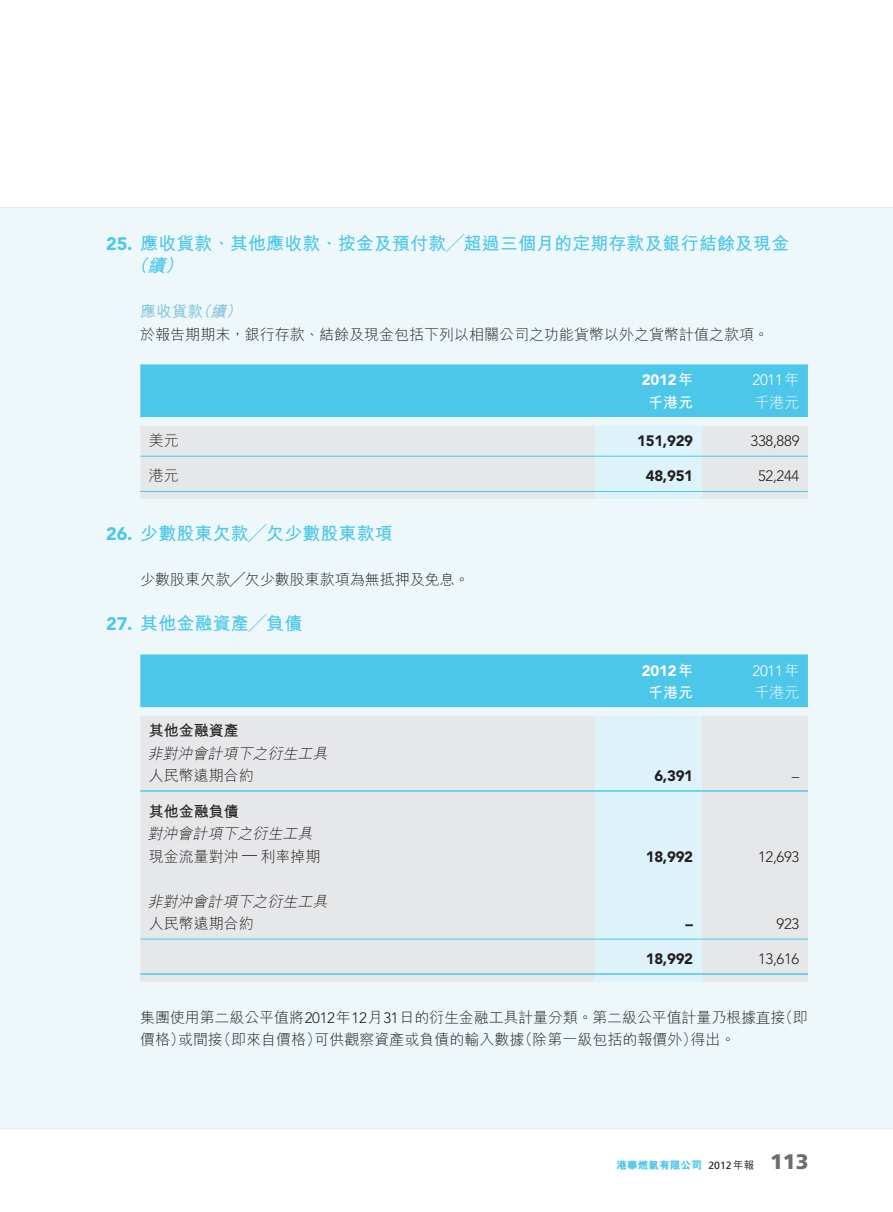
<style>
.page{position:relative;width:893px;height:1212px;background:#fff}
.page>*{position:absolute;margin:0;border:0;box-sizing:border-box;transform-origin:0 0}
.t1{font:700 18px/22.5px "M Hei HK";letter-spacing:.005em;color:#4dc7e9}
.t2{font:700 15.75px "M Hei HK";color:#8ec8dc}
.t3{font:300 15px/22.5px "M Hei HK";color:#231f20}
.t4{font:italic 300 15px/22.5px "M Hei HK";color:#231f20}
.t5{font:900 15px "Avenir LT Std";letter-spacing:-.02em;color:#231f20}
.t6{font:300 15px "Avenir LT Std";letter-spacing:-.02em;color:#231f20}
.t7{font:700 15px "M Hei HK";color:#231f20}
.t8{font:900 15px "Avenir LT Std";letter-spacing:-.02em;color:#fff}
.t9{font:300 15px "Avenir LT Std";letter-spacing:-.02em;color:#fff}
.t10{font:700 15px "M Hei HK";color:#fff}
.t11{font:300 15px "M Hei HK";color:#fff}
.t12{font:800 10.5px "M Hei HK";letter-spacing:.02em;color:#4dc7e9}
.s1{font-family:"Avenir LT Std";font-weight:900}
.s2{font-style:italic}
.s3{font-family:"M Hei HK";font-weight:700}
.s4{font-family:"M Hei HK"}
.s5{font-style:normal}
.s6{font-family:"Avenir LT Std";font-style:normal}
.s7{font-family:"Avenir LT Std"}
.s8{font-family:"Frutiger LT Std";font-weight:400;color:#231f20}
.s9{font-weight:500;color:#231f20}
.s10{font-family:"Frutiger LT Std";font-weight:900;font-size:21px;color:#6c6d70}
</style>
<div class="page">
<div style="left:0;top:207px;width:893px;height:922px;background:#eef8fb"></div>
<div style="left:140px;top:364px;width:668px;height:53px;background:#4dc7e9"></div>
<div style="left:140px;top:425px;width:668px;height:74px;background:#e6e7e9"></div>
<div style="left:595px;top:425px;width:107px;height:74px;background:#ddf2f9"></div>
<hr style="left:140px;top:456px;width:455px;height:1px;background:#4dc7e9">
<hr style="left:595px;top:456px;width:107px;height:1px;background:#4dc7e9">
<hr style="left:702px;top:456px;width:106px;height:1px;background:#4dc7e9">
<hr style="left:140px;top:491px;width:455px;height:1px;background:#4dc7e9">
<hr style="left:595px;top:491px;width:107px;height:1px;background:#4dc7e9">
<hr style="left:702px;top:491px;width:106px;height:1px;background:#4dc7e9">
<div style="left:140px;top:654px;width:668px;height:53px;background:#4dc7e9"></div>
<div style="left:140px;top:716px;width:668px;height:266px;background:#e6e7e9"></div>
<div style="left:595px;top:716px;width:107px;height:266px;background:#ddf2f9"></div>
<hr style="left:140px;top:790px;width:455px;height:2px;background:#4dc7e9">
<hr style="left:595px;top:790px;width:107px;height:2px;background:#4dc7e9">
<hr style="left:702px;top:790px;width:106px;height:2px;background:#4dc7e9">
<hr style="left:140px;top:939px;width:455px;height:1px;background:#4dc7e9">
<hr style="left:595px;top:939px;width:107px;height:1px;background:#4dc7e9">
<hr style="left:702px;top:939px;width:106px;height:1px;background:#4dc7e9">
<hr style="left:140px;top:973px;width:455px;height:2px;background:#4dc7e9">
<hr style="left:595px;top:973px;width:107px;height:2px;background:#4dc7e9">
<hr style="left:702px;top:973px;width:106px;height:2px;background:#4dc7e9">
<p class="t1" style="left:130px;top:231px;width:661px;text-indent:-24px"><span class="s1">25.</span> 應收貨款、其他應收款、按金及預付款╱超過三個月的定期存款及銀行結餘及現金<span class="s2">（續）</span></p>
<p class="t2" style="left:140px;top:300px;width:107px">應收貨款<span class="s2">（續）</span></p>
<p class="t3" style="left:140px;top:323px;width:630px">於報告期期末，銀行存款、結餘及現金包括下列以相關公司之功能貨幣以外之貨幣計值之款項。</p>
<p class="t8" style="left:642px;top:371px;width:53px">2012<span class="s3">年</span></p>
<p class="t9" style="left:753px;top:371px;width:48px">2011<span class="s4">年</span></p>
<p class="t10" style="left:648px;top:391px;width:46px">千港元</p>
<p class="t11" style="left:754px;top:395px;width:46px">千港元</p>
<p class="t3" style="left:149px;top:429px;width:31px">美元</p>
<p class="t5" style="left:637px;top:432px;width:57px">151,929</p>
<p class="t6" style="left:750px;top:432px;width:50px">338,889</p>
<p class="t3" style="left:149px;top:464px;width:31px">港元</p>
<p class="t5" style="left:646px;top:467px;width:49px">48,951</p>
<p class="t6" style="left:758px;top:467px;width:43px">52,244</p>
<p class="t1" style="left:106px;top:521px;width:288px"><span class="s1">26.</span> 少數股東欠款╱欠少數股東款項</p>
<p class="t3" style="left:140px;top:568px;width:331px">少數股東欠款╱欠少數股東款項為無抵押及免息。</p>
<p class="t1" style="left:106px;top:611px;width:198px"><span class="s1">27.</span> 其他金融資產╱負債</p>
<p class="t8" style="left:642px;top:661px;width:53px">2012<span class="s3">年</span></p>
<p class="t9" style="left:753px;top:661px;width:48px">2011<span class="s4">年</span></p>
<p class="t10" style="left:648px;top:682px;width:46px">千港元</p>
<p class="t11" style="left:754px;top:685px;width:46px">千港元</p>
<p class="t7" style="left:149px;top:720px;width:91px">其他金融資產</p>
<p class="t4" style="left:148px;top:742px;width:185px">非對沖會計項下之衍生工具</p>
<p class="t3" style="left:149px;top:764px;width:106px">人民幣遠期合約</p>
<p class="t5" style="left:654px;top:767px;width:40px">6,391</p>
<p class="t6" style="left:792px;top:767px;width:9px">–</p>
<p class="t7" style="left:149px;top:800px;width:91px">其他金融負債</p>
<p class="t4" style="left:148px;top:822px;width:174px">對沖會計項下之衍生工具<span class="s5">現金流量對沖</span> <span class="s6">—</span> <span class="s5">利率掉期</span></p>
<p class="t5" style="left:646px;top:847px;width:49px">18,992</p>
<p class="t6" style="left:758px;top:847px;width:43px">12,693</p>
<p class="t4" style="left:148px;top:889px;width:185px">非對沖會計項下之衍生工具</p>
<p class="t3" style="left:149px;top:912px;width:106px">人民幣遠期合約</p>
<p class="t5" style="left:686px;top:915px;width:9px">–</p>
<p class="t6" style="left:777px;top:915px;width:24px">923</p>
<p class="t5" style="left:646px;top:950px;width:49px">18,992</p>
<p class="t6" style="left:758px;top:950px;width:43px">13,616</p>
<p class="t3" style="left:140px;top:1006px;width:669px">集團使用第二級公平值將<span class="s7">2012</span>年<span class="s7">12</span>月<span class="s7">31</span>日的衍生金融工具計量分類。第二級公平值計量乃根據直接（即價格）或間接（即來自價格）可供觀察資產或負債的輸入數據（除第一級包括的報價外）得出。</p>
<p class="t12" style="left:616px;top:1160px;width:194px">港華燃氣有限公司 <span class="s8">2012</span><span class="s9">年報</span> <span class="s10">113</span></p>
</div>
